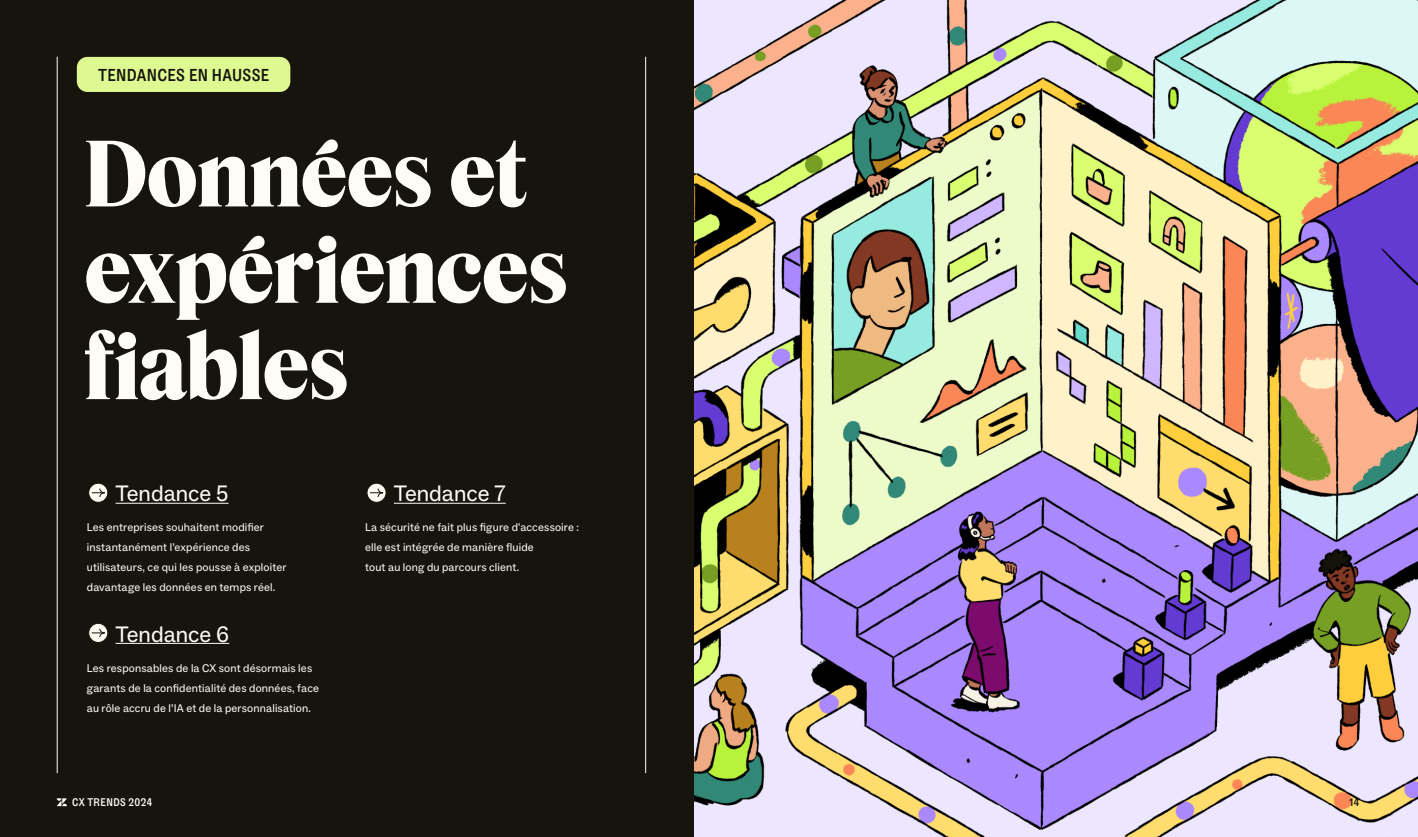
<style>
.page{position:relative;width:1418px;height:837px;background:#fff}
.page>*{position:absolute;margin:0;border:0;box-sizing:border-box;transform-origin:0 0}
.t1{font:800 87.5px/96.2px "Feature Display";letter-spacing:.005em;color:#fffcf6}
.t2{font:22.5px "Zendesk Social";color:#fffcf6}
.t3{font:500 17.5px "Zendesk Social Condensed";color:#16140c}
.t4{font:11.25px/20px "Zendesk Social";letter-spacing:.015em;color:#fffcf6}
.t5{font:500 11.25px "Zendesk Social Condensed";letter-spacing:.04em;color:#fffcf6}
.t6{font:500 11.25px "Zendesk Social Condensed";color:#16140c}
</style>
<div class="page">
<div style="left:0;top:0;width:694px;height:836px;background:#16140c"></div>
<hr style="left:645px;top:57px;width:1px;height:715px;background:#fffcf6">
<hr style="left:57px;top:57px;width:1px;height:715px;background:#fffcf6">
<img style="left:694px;top:0;width:723px;height:836px">
<svg style="left:57px;top:798px;width:10px;height:7px"></svg>
<div style="left:77px;top:57px;width:213px;height:35px;background:#def991;border-radius:11px"></div>
<hr style="left:116px;top:502px;width:112px;height:1px;background:#fffcf6">
<hr style="left:116px;top:642px;width:113px;height:1px;background:#fffcf6">
<hr style="left:394px;top:502px;width:112px;height:1px;background:#fffcf6">
<svg style="left:89px;top:483px;width:19px;height:19px"></svg>
<svg style="left:92px;top:487px;width:13px;height:10px"></svg>
<div style="left:88px;top:482px;width:20px;height:20px;border:1px solid #16140c;border-radius:10px"></div>
<svg style="left:89px;top:623px;width:19px;height:19px"></svg>
<svg style="left:92px;top:627px;width:13px;height:10px"></svg>
<div style="left:88px;top:622px;width:20px;height:20px;border:1px solid #16140c;border-radius:10px"></div>
<svg style="left:367px;top:483px;width:19px;height:19px"></svg>
<svg style="left:370px;top:487px;width:14px;height:10px"></svg>
<div style="left:367px;top:482px;width:19px;height:20px;border:1px solid #16140c;border-radius:50%"></div>
<h3 class="t3" style="left:98px;top:65px;width:11px">TEND</h3>
<h3 class="t3" style="left:137px;top:65px;width:21px">ANCES</h3>
<h3 class="t3" style="left:189px;top:65px;width:53px">EN HAUSSE</h3>
<h1 class="t1" style="left:85px;top:120px;width:483px">Données et expériences fiables</h1>
<h2 class="t2" style="left:116px;top:479px;width:114px">Tendance 5</h2>
<p class="t4" style="left:87px;top:517px;width:201px">Les entreprises souhaitent modifier instantanément l’expérience des utilisateurs, ce qui les pousse à exploiter davantage les données en temps réel.</p>
<h2 class="t2" style="left:116px;top:619px;width:115px">Tendance 6</h2>
<p class="t4" style="left:87px;top:657px;width:234px">Les responsables de la CX sont désormais les garants de la confidentialité des données, face au rôle accru de l’IA et de la personnalisation.</p>
<h2 class="t2" style="left:394px;top:479px;width:113px">Tendance 7</h2>
<p class="t4" style="left:365px;top:517px;width:215px">La sécurité ne fait plus figure d'accessoire : elle est intégrée de manière fluide<br>tout au long du parcours client.</p>
<p class="t5" style="left:72px;top:795px;width:81px">CX TRENDS 2024</p>
<p class="t6" style="left:1349px;top:795px;width:11px">14</p>
</div>
